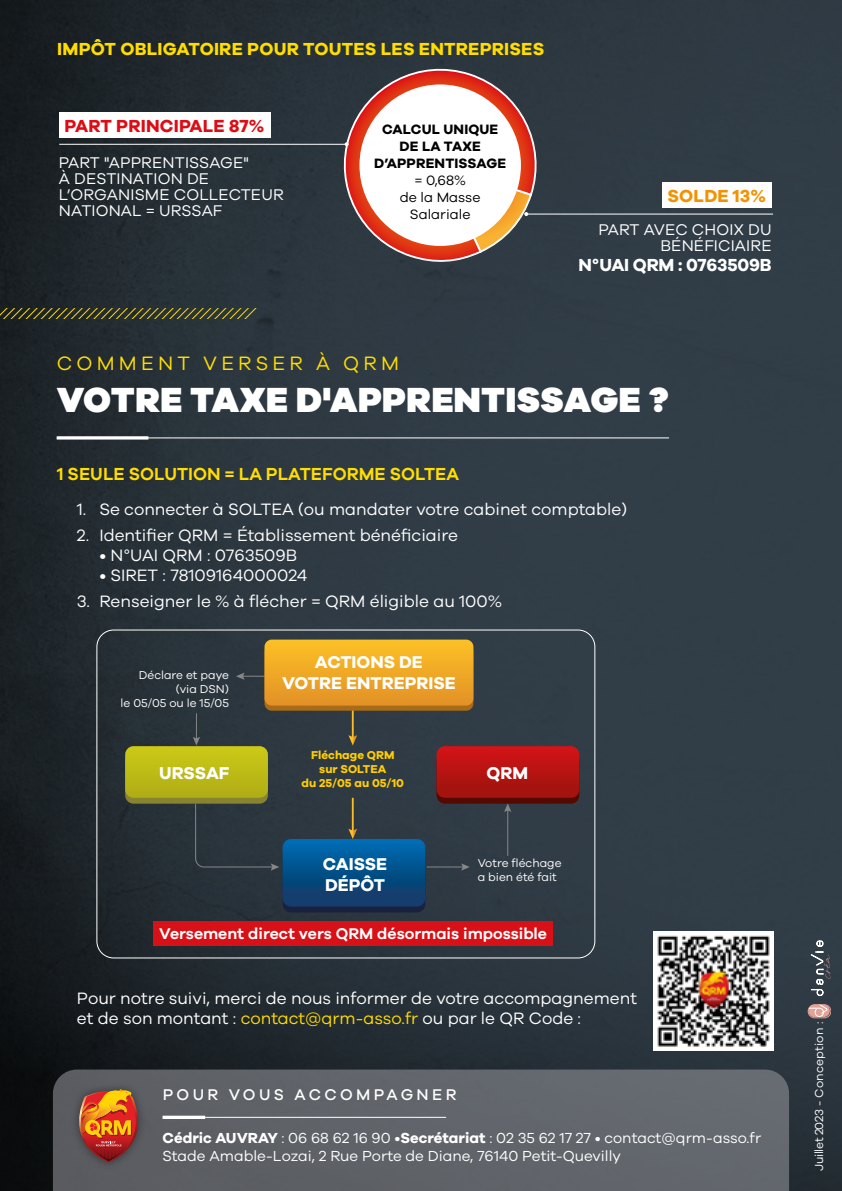
<style>
.page{position:relative;width:842px;height:1191px;background:#fff}
.page>*{position:absolute;margin:0;border:0;box-sizing:border-box;transform-origin:0 0}
.t1{font:900 36px "Galano Grotesque";letter-spacing:.01em;color:#fff}
.t2{font:20px "Galano Grotesque";letter-spacing:.21em;color:#fd0}
.t3{font:700 18px "Galano Grotesque";letter-spacing:.01em;color:#fd0}
.t4{font:600 18px "Galano Grotesque";color:#fd0}
.t5{font:700 18px "Galano Grotesque";letter-spacing:.01em;color:#dc0d15}
.t6{font:700 18px "Galano Grotesque";letter-spacing:-.01em;color:#fff}
.t7{font:700 18px "Galano Grotesque";letter-spacing:.01em;color:#f39200}
.t8{font:700 17.6px/21.2px "Galano Grotesque";color:#fff}
.t9{font:17px/20px "Galano Grotesque";color:#fff}
.t10{font:16px/16px "Galano Grotesque";letter-spacing:.01em;color:#fff}
.t11{font:600 16px "Galano Grotesque";color:#fff}
.t12{font:500 16px "Galano Grotesque";letter-spacing:.21em;color:#fff}
.t13{font:15px/18px "Galano Grotesque";color:#fff}
.t14{font:700 14px/17px "Galano Grotesque";letter-spacing:.01em;color:#000;text-align:center}
.t15{font:14px/17px "Galano Grotesque";color:#000;text-align:center}
.t16{font:12px "Galano Grotesque";letter-spacing:-.01em;color:#fff}
.t17{font:11.8px/14.2px "Galano Grotesque";color:#fff;text-align:right}
.t18{font:700 11.8px/14.2px "Galano Grotesque";color:#ffce00;text-align:center}
.s1{color:#fd0}
.s2{font-weight:700}
</style>
<div class="page">
<img style="left:0;top:0;width:842px;height:671px">
<svg style="left:0;top:671px;width:842px;height:520px;background:#283138"></svg>
<svg style="left:53px;top:1069px;width:736px;height:122px;background:#606369"></svg>
<div style="left:70px;top:1081px;width:77px;height:89px;background:#5a5c60"></div>
<img style="left:64px;top:1088px;width:90px;height:74px">
<hr style="left:163px;top:1117px;width:283px;height:1px;background:#fff">
<svg style="left:163px;top:1115px;width:42px;height:4px"></svg>
<hr style="left:57px;top:437px;width:612px;height:1px;background:#fff">
<hr style="left:57px;top:436px;width:91px;height:3px;background:#fff">
<div style="left:154px;top:921px;width:399px;height:24px;background:#d71117"></div>
<svg style="left:331px;top:56px;width:216px;height:210px;background:#633c3c"></svg>
<div style="left:359px;top:84px;width:162px;height:162px;background:#fff;border-radius:50%"></div>
<div style="left:59px;top:112px;width:211px;height:26px;background:#fff"></div>
<div style="left:662px;top:182px;width:110px;height:26px;background:#fff"></div>
<hr style="left:526px;top:213px;width:247px;height:1px;background:#fff">
<svg style="left:438px;top:163px;width:95px;height:91px"></svg>
<hr style="left:59px;top:144px;width:288px;height:1px;background:#fff">
<svg style="left:345px;top:142px;width:4px;height:4px"></svg>
<svg style="left:0;top:309px;width:301px;height:10px;background:#47492c"></svg>
<div style="left:808px;top:1004px;width:22px;height:14px;border:1px solid #e2a397;border-radius:7px"></div>
<svg style="left:808px;top:1004px;width:20px;height:13px"></svg>
<svg style="left:811px;top:940px;width:19px;height:55px"></svg>
<hr style="left:242px;top:675px;width:98px;height:1px;background:#878787">
<svg style="left:236px;top:672px;width:9px;height:8px"></svg>
<hr style="left:352px;top:669px;width:2px;height:69px;background:#fff">
<hr style="left:427px;top:866px;width:37px;height:1px;background:#878787">
<svg style="left:461px;top:863px;width:9px;height:7px"></svg>
<hr style="left:507px;top:809px;width:1px;height:47px;background:#878787">
<svg style="left:437px;top:746px;width:142px;height:66px;background:#9c1817"></svg>
<div style="left:283px;top:845px;width:142px;height:67px;background:linear-gradient(to right,#18223c,#18223c);border-radius:8px"></div>
<svg style="left:125px;top:713px;width:300px;height:193px;background:#394c45"></svg>
<div style="left:264px;top:644px;width:209px;height:66px;background:linear-gradient(to right,#a86b18,#a86b18);border-radius:7px"></div>
<svg style="left:264px;top:639px;width:209px;height:66px;background:#eda726"></svg>
<img style="left:654px;top:931px;width:119px;height:119px">
<p class="t3" style="left:57px;top:37px;width:489px">IMPÔT OBLIGATOIRE POUR TOUTES LES ENTREPRISES</p>
<p class="t5" style="left:65px;top:115px;width:201px">PART PRINCIPALE 87%</p>
<p class="t10" style="left:59px;top:154px;width:226px">PART "APPRENTISSAGE"<br>À DESTINATION DE<br>L’ORGANISME COLLECTEUR<br>NATIONAL = URSSAF</p>
<p class="t14" style="left:374px;top:120px;width:134px">CALCUL UNIQUE<br>DE LA TAXE<br>D’APPRENTISSAGE</p>
<p class="t15" style="left:400px;top:171px;width:82px">= 0,68%<br>de la Masse<br>Salariale</p>
<p class="t7" style="left:668px;top:185px;width:100px">SOLDE 13%</p>
<p class="t10" style="left:598px;top:221px;width:175px;text-align:right">PART AVEC CHOIX DU<br>BÉNÉFICIAIRE</p>
<p class="t6" style="left:579px;top:253px;width:195px">N°UAI QRM : 0763509B</p>
<p class="t2" style="left:57px;top:351px;width:344px">COMMENT VERSER À QRM</p>
<h1 class="t1" style="left:57px;top:376px;width:613px">VOTRE TAXE D'APPRENTISSAGE ?</h1>
<p class="t4" style="left:57px;top:463px;width:403px">1 SEULE SOLUTION = LA PLATEFORME SOLTEA</p>
<p class="t9" style="left:77px;top:498px;width:552px">1. Se connecter à SOLTEA (ou mandater votre cabinet comptable)</p>
<p class="t9" style="left:77px;top:524px;width:383px">2. Identifier QRM = Établissement bénéficiaire</p>
<p class="t9" style="left:99px;top:545px;width:199px">• N°UAI QRM : 0763509B</p>
<p class="t9" style="left:99px;top:565px;width:210px">• SIRET : 78109164000024</p>
<p class="t9" style="left:77px;top:591px;width:427px">3. Renseigner le % à flécher = QRM éligible au 100%</p>
<p class="t17" style="left:121px;top:667px;width:110px">Déclare et paye (via DSN)<br>le 05/05 ou le 15/05</p>
<p class="t8" style="left:282px;top:650px;width:175px;text-align:center">ACTIONS DE<br>VOTRE ENTREPRISE</p>
<p class="t18" style="left:302px;top:747px;width:104px">Fléchage QRM sur SOLTEA<br>du 25/05 au 05/10</p>
<p class="t8" style="left:159px;top:761px;width:72px">URSSAF</p>
<p class="t8" style="left:487px;top:761px;width:43px">QRM</p>
<p class="t8" style="left:323px;top:852px;width:66px">CAISSE<br>DÉPÔT</p>
<p class="t17" style="left:478px;top:855px;width:85px;text-align:left">Votre fléchage a bien été fait</p>
<p class="t11" style="left:159px;top:924px;width:389px">Versement direct vers QRM désormais impossible</p>
<p class="t9" style="left:77px;top:987px;width:562px">Pour notre suivi, merci de nous informer de votre accompagnement et de son montant : <span class="s1">contact@qrm-asso.fr</span> ou par le QR Code :</p>
<p class="t12" style="left:163px;top:1084px;width:295px">POUR VOUS ACCOMPAGNER</p>
<p class="t13" style="left:163px;top:1128px;width:600px"><span class="s2">Cédric AUVRAY</span> : 06 68 62 16 90 •<span class="s2">Secrétariat</span> : 02 35 62 17 27 • contact@qrm-asso.fr<br>Stade Amable-Lozai, 2 Rue Porte de Diane, 76140 Petit-Quevilly</p>
<p class="t16" style="left:812px;top:1171px;width:151px;rotate:-90deg">Juillet 2023 - Conception :</p>
</div>
